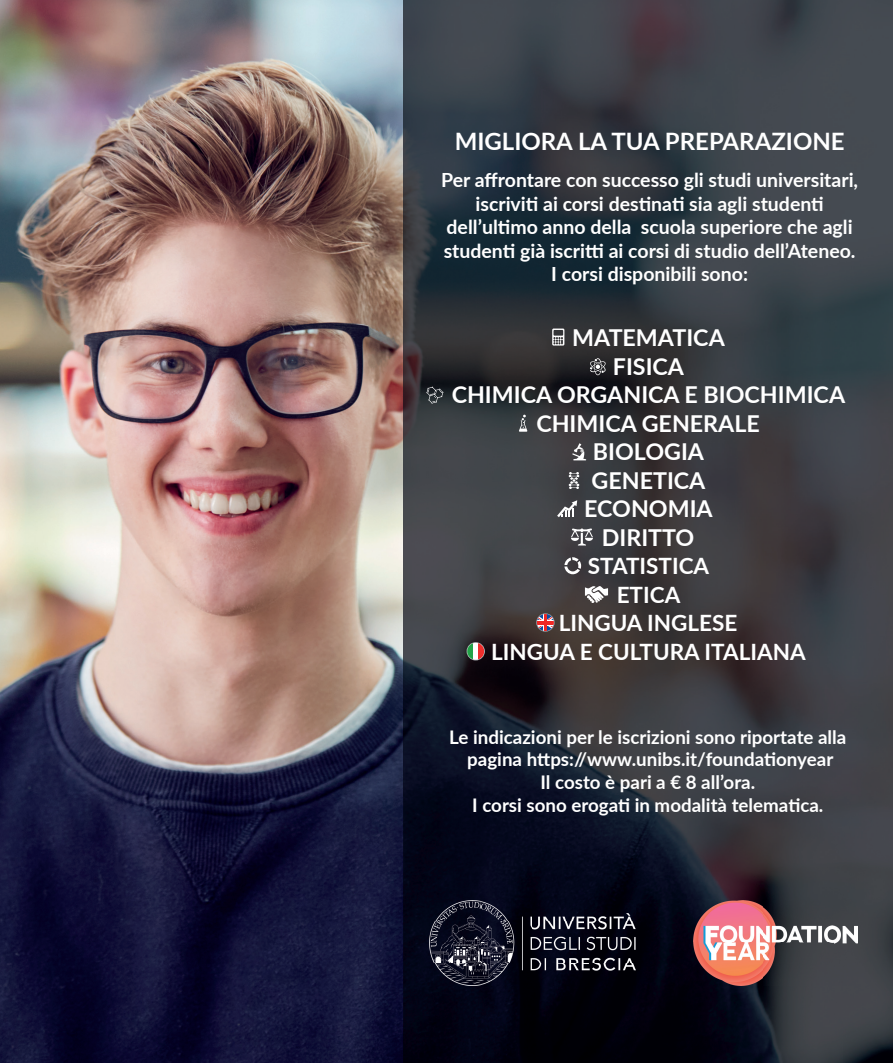
<style>
.page{position:relative;width:893px;height:1063px;background:#fff}
.page>*{position:absolute;margin:0;border:0;box-sizing:border-box;transform-origin:0 0}
.t1{font:700 24px "Lato";color:#fff}
.t2{font:700 23.25px/28.5px "Lato";color:#fff;text-align:center}
.t3{font:700 22.5px/28.5px "Lato";color:#fff;text-align:center}
.t4{font:700 19.5px/23.4px "Lato";color:#fff;text-align:center}
.t5{font:700 18.75px/22.8px "Lato";color:#fff;text-align:center}
</style>
<div class="page">
<img style="left:0;top:0;width:403px;height:1063px">
<img style="left:403px;top:0;width:490px;height:904px">
<div style="left:403px;top:904px;width:51px;height:159px;background:#010314"></div>
<img style="left:635px;top:904px;width:77px;height:159px">
<img style="left:842px;top:904px;width:51px;height:159px">
<img style="left:454px;top:985px;width:181px;height:78px">
<img style="left:712px;top:985px;width:130px;height:78px">
<img style="left:694px;top:900px;width:163px;height:85px">
<img style="left:430px;top:900px;width:205px;height:85px">
<svg style="left:569px;top:472px;width:10px;height:17px"></svg>
<svg style="left:572px;top:443px;width:14px;height:17px"></svg>
<svg style="left:590px;top:358px;width:16px;height:17px"></svg>
<svg style="left:519px;top:415px;width:8px;height:17px"></svg>
<svg style="left:426px;top:387px;width:17px;height:17px"></svg>
<svg style="left:571px;top:528px;width:22px;height:18px"></svg>
<svg style="left:557px;top:500px;width:20px;height:17px"></svg>
<svg style="left:564px;top:557px;width:17px;height:17px"></svg>
<svg style="left:552px;top:329px;width:12px;height:17px"></svg>
<div style="left:466px;top:642px;width:19px;height:19px;border:1px solid #999fa2;border-radius:50%"></div>
<svg style="left:467px;top:643px;width:17px;height:17px"></svg>
<svg style="left:467px;top:643px;width:6px;height:17px"></svg>
<svg style="left:479px;top:643px;width:5px;height:17px"></svg>
<div style="left:536px;top:613px;width:19px;height:19px;border:1px solid #999fa2;border-radius:50%"></div>
<div style="left:537px;top:614px;width:17px;height:17px;background:#31619f;border-radius:9px"></div>
<svg style="left:537px;top:615px;width:17px;height:15px"></svg>
<svg style="left:543px;top:614px;width:1px;height:17px"></svg>
<svg style="left:537px;top:620px;width:17px;height:5px"></svg>
<hr style="left:537px;top:621px;width:17px;height:3px;background:#ee2825">
<hr style="left:544px;top:614px;width:3px;height:17px;background:#ee2825">
<svg style="left:585px;top:586px;width:23px;height:17px"></svg>
<p class="t1" style="left:455px;top:123px;width:391px">MIGLIORA LA TUA PREPARAZIONE</p>
<p class="t4" style="left:441px;top:168px;width:419px">Per affrontare con successo gli studi universitari, iscriviti ai corsi destinati sia agli studenti dell’ultimo anno della scuola superiore che agli studenti già iscritti ai corsi di studio dell’Ateneo.<br>I corsi disponibili sono:</p>
<p class="t2" style="left:452px;top:322px;width:395px">MATEMATICA<br>FISICA<br>CHIMICA ORGANICA E BIOCHIMICA<br>CHIMICA GENERALE<br>BIOLOGIA<br>GENETICA<br>ECONOMIA<br>DIRITTO</p>
<p class="t3" style="left:491px;top:551px;width:316px">STATISTICA<br>ETICA<br>LINGUA INGLESE<br>LINGUA E CULTURA ITALIANA</p>
<p class="t5" style="left:449px;top:725px;width:399px">Le indicazioni per le iscrizioni sono riportate alla pagina https://www.unibs.it/foundationyear<br>Il costo è pari a € 8 all’ora.<br>I corsi sono erogati in modalità telematica.</p>
</div>
